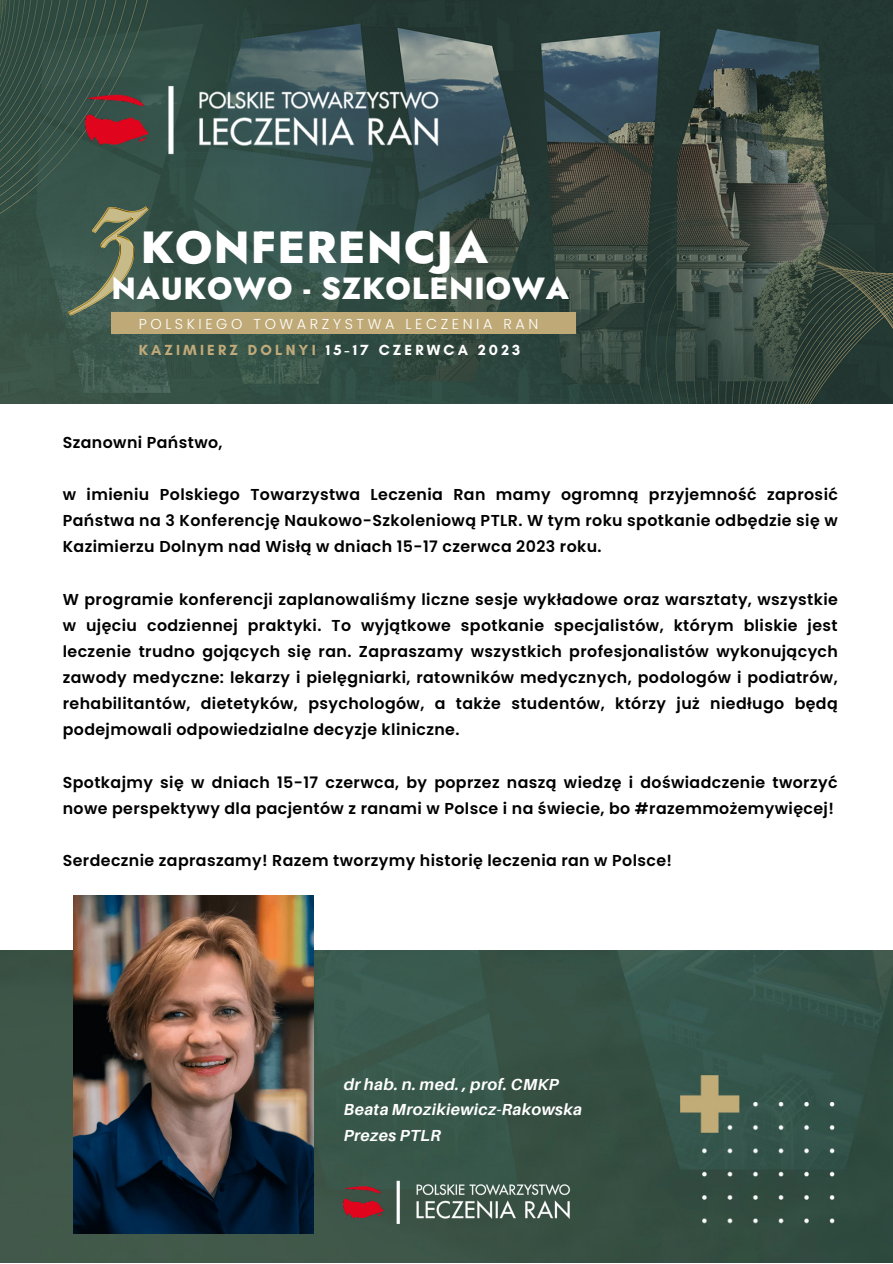
<style>
.page{position:relative;width:893px;height:1264px;background:#fff}
.page>*{position:absolute;margin:0;border:0;box-sizing:border-box;transform-origin:0 0}
.t1{font:800 45px "Jost";letter-spacing:.025em;color:#fff}
.t2{font:800 30.6px "Jost";letter-spacing:.025em;color:#fff}
.t3{font:italic 700 16.05px "Aileron";letter-spacing:.025em;color:#fff}
.t4{font:600 15.75px/26.1px "Poppins";letter-spacing:.025em;color:#000;text-align:justify}
.t5{font:700 15px "Glacial Indifference";letter-spacing:.21em;color:#fff}
.t6{font:300 14.4px "Poppins";letter-spacing:.25em;color:#fff}
.s1{color:#c1aa7a}
</style>
<div class="page">
<img style="left:0;top:950px;width:892px;height:312px">
<img style="left:74px;top:895px;width:239px;height:338px">
<img style="left:343px;top:1173px;width:238px;height:57px">
<img style="left:0;top:0;width:892px;height:403px">
<img style="left:85px;top:74px;width:371px;height:90px">
<img style="left:69px;top:207px;width:79px;height:108px">
<div style="left:111px;top:312px;width:465px;height:21px;background:#bfaa77"></div>
<p class="t1" style="left:141px;top:215px;width:349px">KONFERENCJA</p>
<p class="t2" style="left:111px;top:266px;width:459px">NAUKOWO - SZKOLENIOWA</p>
<p class="t6" style="left:139px;top:313px;width:401px">POLSKIEGO TOWARZYSTWA LECZENIA RAN</p>
<p class="t5" style="left:139px;top:341px;width:383px"><span class="s1">KAZIMIERZ DOLNYI</span> 15-17 CZERWCA 2023</p>
<p class="t4" style="left:63px;top:429px;width:161px">Szanowni Państwo,</p>
<p class="t4" style="left:63px;top:481px;width:776px">w imieniu Polskiego Towarzystwa Leczenia Ran mamy ogromną przyjemność zaprosić Państwa na 3 Konferencję Naukowo-Szkoleniową PTLR. W tym roku spotkanie odbędzie się w Kazimierzu Dolnym nad Wisłą w dniach 15-17 czerwca 2023 roku.</p>
<p class="t4" style="left:63px;top:586px;width:776px">W programie konferencji zaplanowaliśmy liczne sesje wykładowe oraz warsztaty, wszystkie w ujęciu codziennej praktyki. To wyjątkowe spotkanie specjalistów, którym bliskie jest leczenie trudno gojących się ran. Zapraszamy wszystkich profesjonalistów wykonujących zawody medyczne: lekarzy i pielęgniarki, ratowników medycznych, podologów i podiatrów, rehabilitantów, dietetyków, psychologów, a także studentów, którzy już niedługo będą podejmowali odpowiedzialne decyzje kliniczne.</p>
<p class="t4" style="left:63px;top:769px;width:776px">Spotkajmy się w dniach 15-17 czerwca, by poprzez naszą wiedzę i doświadczenie tworzyć nowe perspektywy dla pacjentów z ranami w Polsce i na świecie, bo #razemmożemywięcej!</p>
<p class="t4" style="left:63px;top:847px;width:611px">Serdecznie zapraszamy! Razem tworzymy historię leczenia ran w Polsce!</p>
<p class="t3" style="left:343px;top:1074px;width:217px">dr hab. n. med. , prof. CMKP</p>
<p class="t3" style="left:343px;top:1099px;width:240px">Beata Mrozikiewicz-Rakowska</p>
<p class="t3" style="left:343px;top:1125px;width:99px">Prezes PTLR</p>
</div>
